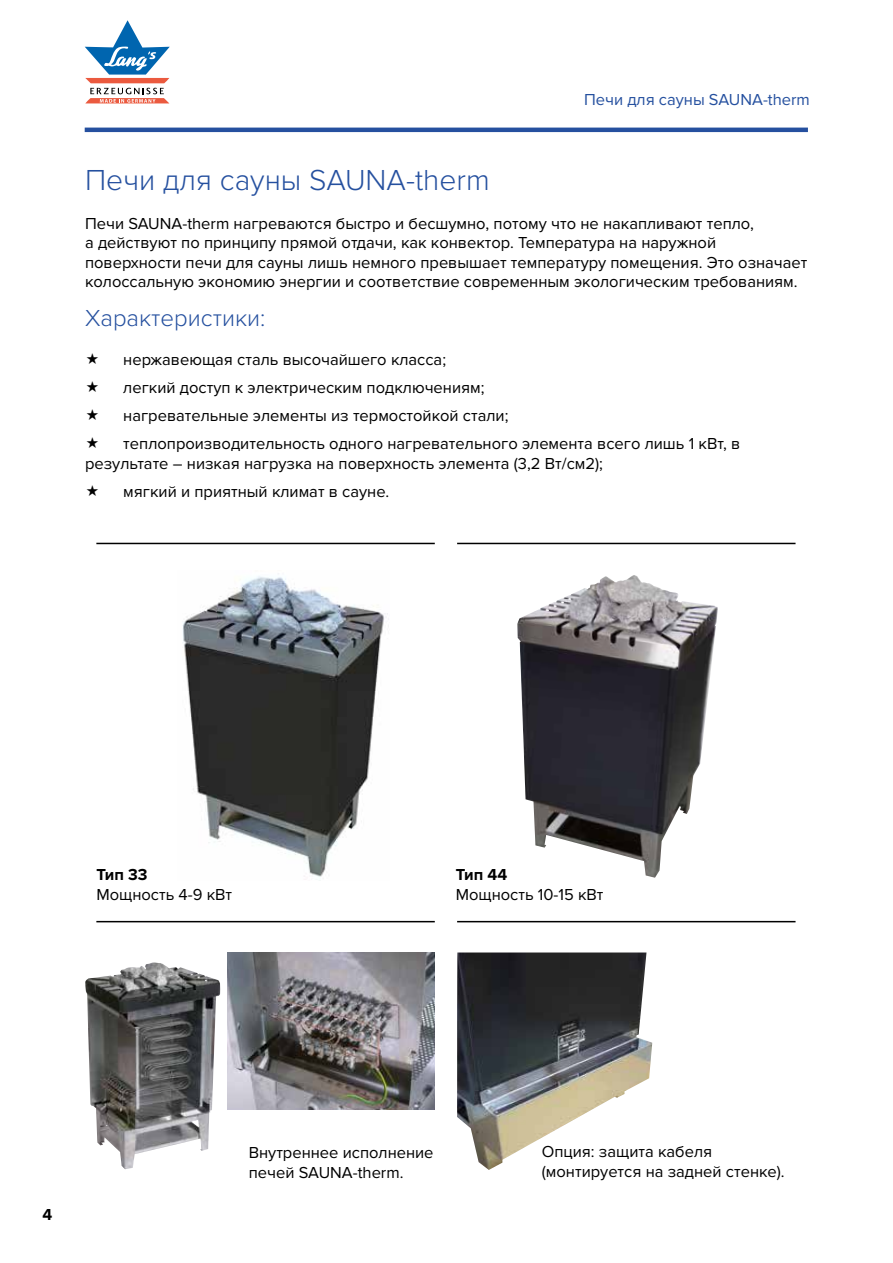
<style>
.page{position:relative;width:893px;height:1263px;background:#fff}
.page>*{position:absolute;margin:0;border:0;box-sizing:border-box;transform-origin:0 0}
.t1{font:300 30px "Proxima Nova";color:#25509f}
.t2{font:300 24px "Proxima Nova";color:#25509f}
.t3{font:16.5px/28px "Proxima Nova";color:#000}
.t4{font:16.5px "Proxima Nova";color:#25509f}
.t5{font:700 16.5px "Proxima Nova";color:#000}
</style>
<div class="page">
<img style="left:517px;top:575px;width:201px;height:303px">
<img style="left:182px;top:576px;width:206px;height:301px">
<img style="left:85px;top:962px;width:135px;height:207px">
<img style="left:228px;top:952px;width:207px;height:157px">
<img style="left:457px;top:952px;width:195px;height:218px">
<hr style="left:96px;top:543px;width:339px;height:1px;background:#000">
<hr style="left:96px;top:921px;width:339px;height:1px;background:#000">
<hr style="left:457px;top:543px;width:338px;height:1px;background:#000">
<hr style="left:457px;top:921px;width:338px;height:1px;background:#000">
<svg style="left:85px;top:20px;width:85px;height:83px"></svg>
<hr style="left:85px;top:128px;width:723px;height:4px;background:#25509f">
<p class="t4" style="left:584px;top:90px;width:227px">Печи для сауны SAUNA-therm</p>
<h1 class="t1" style="left:85px;top:162px;width:406px">Печи для сауны SAUNA-therm</h1>
<p class="t3" style="left:85px;top:214px;width:724px;line-height:19.5px">Печи SAUNA-therm нагреваются быстро и бесшумно, потому что не накапливают тепло,<br>а действуют по принципу прямой отдачи, как конвектор. Температура на наружной поверхности печи для сауны лишь немного превышает температуру помещения. Это означает колоссальную экономию энергии и соответствие современным экологическим требованиям.</p>
<h2 class="t2" style="left:85px;top:304px;width:182px">Характериcтики:</h2>
<p class="t3" style="left:123px;top:346px;width:618px">нержавеющая сталь высочайшего класса;<br>легкий доступ к электрическим подключениям;<br>нагревательные элементы из термостойкой стали;<br>теплопроизводительность одного нагревательного элемента всего лишь 1 кВт, в</p>
<p class="t3" style="left:123px;top:449px;width:481px;text-indent:-38px">результате – низкая нагрузка на поверхность элемента (3,2 Вт/см2); мягкий и приятный климат в сауне.</p>
<p class="t5" style="left:96px;top:865px;width:53px">Тип 33</p>
<p class="t3" style="left:96px;top:880px;width:137px">Мощность 4-9 кВт</p>
<p class="t5" style="left:456px;top:865px;width:53px">Тип 44</p>
<p class="t3" style="left:456px;top:880px;width:149px">Мощность 10-15 кВт</p>
<p class="t5" style="left:43px;top:1205px;width:11px">4</p>
<p class="t3" style="left:249px;top:1143px;width:186px;line-height:19.8px">Внутреннее исполнение печей SAUNA-therm.</p>
<p class="t3" style="left:542px;top:1142px;width:244px;line-height:19.8px">Опция: защита кабеля (монтируется на задней стенке).</p>
</div>
